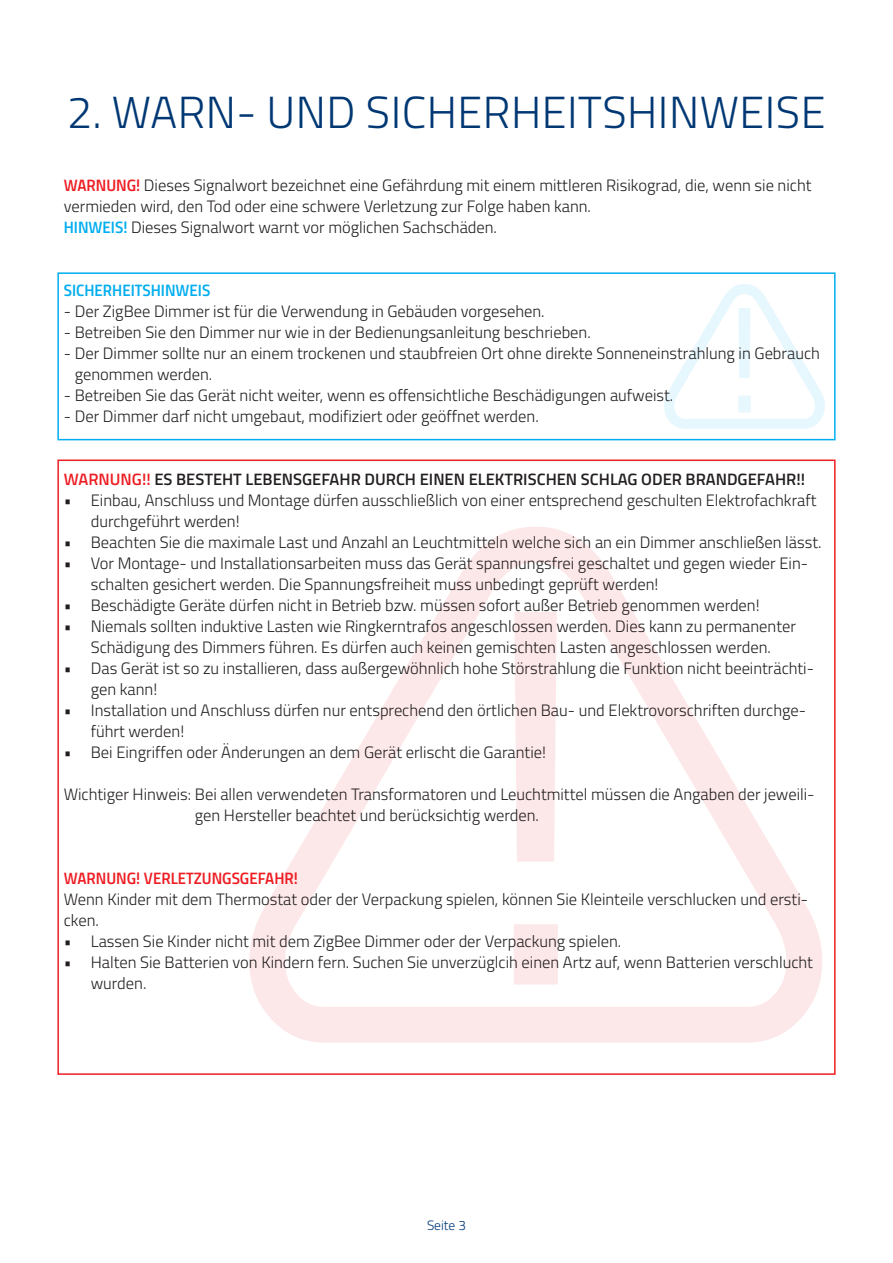
<style>
.page{position:relative;width:893px;height:1263px;background:#fff}
.page>*{position:absolute;margin:0;border:0;box-sizing:border-box;transform-origin:0 0}
.Headline{font:300 45px "Titillium";letter-spacing:.01em;color:#013874}
.Fließtext{font:300 16.5px/21px "Titillium";color:#231f20}
.Fließtext-2{font:600 16.5px "Titillium";color:#231f20}
.Fließtext-3{font:16.5px "Titillium Semibold Upright";color:#ee1d23}
.Fließtext-4{font:16.5px "Titillium Semibold Upright";color:#00aeef}
.t1{font:300 13.5px "Titillium";color:#013874}
.s1{font-family:"Titillium Semibold Upright";font-weight:400;color:#ee1d23}
.s2{font-family:"Titillium Semibold Upright";font-weight:400;color:#00aeef}
.s3{color:#ee1d23}
</style>
<div class="page">
<svg style="left:664px;top:284px;width:161px;height:145px"></svg>
<svg style="left:249px;top:527px;width:573px;height:516px"></svg>
<svg style="left:514px;top:612px;width:44px;height:372px"></svg>
<div style="left:57px;top:272px;width:779px;height:168px;border:2px solid #00aeef"></div>
<p class="Headline" style="left:67px;top:79px;width:760px">2. WARN- UND SICHERHEITSHINWEISE</p>
<p class="Fließtext" style="left:64px;top:173px;width:749px"><span class="s1">WARNUNG!</span> Dieses Signalwort bezeichnet eine Gefährdung mit einem mittleren Risikograd, die, wenn sie nicht vermieden wird, den Tod oder eine schwere Verletzung zur Folge haben kann.</p>
<p class="Fließtext" style="left:64px;top:215px;width:435px"><span class="s2">HINWEIS!</span> Dieses Signalwort warnt vor möglichen Sachschäden.</p>
<p class="Fließtext-4" style="left:64px;top:277px;width:148px">SICHERHEITSHINWEIS</p>
<p class="Fließtext" style="left:64px;top:299px;width:482px">- Der ZigBee Dimmer ist für die Verwendung in Gebäuden vorgesehen.</p>
<p class="Fließtext" style="left:64px;top:320px;width:528px">- Betreiben Sie den Dimmer nur wie in der Bedienungsanleitung beschrieben.</p>
<p class="Fließtext" style="left:75px;top:341px;width:747px;text-indent:-11px">- Der Dimmer sollte nur an einem trockenen und staubfreien Ort ohne direkte Sonneneinstrahlung in Gebrauch genommen werden.</p>
<p class="Fließtext" style="left:64px;top:383px;width:611px">- Betreiben Sie das Gerät nicht weiter, wenn es offensichtliche Beschädigungen aufweist.</p>
<p class="Fließtext" style="left:64px;top:404px;width:476px">- Der Dimmer darf nicht umgebaut, modifiziert oder geöffnet werden.</p>
<p class="Fließtext-2" style="left:64px;top:466px;width:743px"><span class="s3">WARNUNG!!</span> ES BESTEHT LEBENSGEFAHR DURCH EINEN ELEKTRISCHEN SCHLAG ODER BRANDGEFAHR!!</p>
<p class="Fließtext" style="left:91px;top:488px;width:727px;text-indent:-27px">• Einbau, Anschluss und Montage dürfen ausschließlich von einer entsprechend geschulten Elektrofachkraft durchgeführt werden!</p>
<p class="Fließtext" style="left:64px;top:530px;width:759px">• Beachten Sie die maximale Last und Anzahl an Leuchtmitteln welche sich an ein Dimmer anschließen lässt.</p>
<p class="Fließtext" style="left:91px;top:551px;width:719px;text-indent:-27px">• Vor Montage- und Installationsarbeiten muss das Gerät spannungsfrei geschaltet und gegen wieder Ein&shy;schalten gesichert werden. Die Spannungsfreiheit muss unbedingt geprüft werden!</p>
<p class="Fließtext" style="left:64px;top:593px;width:697px">• Beschädigte Geräte dürfen nicht in Betrieb bzw. müssen sofort außer Betrieb genommen werden!</p>
<p class="Fließtext" style="left:64px;top:614px;width:734px;text-align:center">• Niemals sollten induktive Lasten wie Ringkerntrafos angeschlossen werden. Dies kann zu permanenter<br>Schädigung des Dimmers führen. Es dürfen auch keinen gemischten Lasten angeschlossen werden.</p>
<p class="Fließtext" style="left:91px;top:656px;width:725px;text-indent:-27px">• Das Gerät ist so zu installieren, dass außergewöhnlich hohe Störstrahlung die Funktion nicht beeinträchti&shy;gen kann!</p>
<p class="Fließtext" style="left:91px;top:698px;width:717px;text-indent:-27px">• Installation und Anschluss dürfen nur entsprechend den örtlichen Bau- und Elektrovorschriften durchge&shy;führt werden!</p>
<p class="Fließtext" style="left:64px;top:740px;width:484px">• Bei Eingriffen oder Änderungen an dem Gerät erlischt die Garantie!</p>
<p class="Fließtext" style="left:195px;top:782px;width:621px;text-indent:-131px">Wichtiger Hinweis: Bei allen verwendeten Transformatoren und Leuchtmittel müssen die Angaben der jeweili&shy;gen Hersteller beachtet und berücksichtig werden.</p>
<p class="Fließtext-3" style="left:64px;top:865px;width:236px">WARNUNG! VERLETZUNGSGEFAHR!</p>
<p class="Fließtext" style="left:64px;top:887px;width:746px">Wenn Kinder mit dem Thermostat oder der Verpackung spielen, können Sie Kleinteile verschlucken und ersti&shy;cken.</p>
<p class="Fließtext" style="left:64px;top:929px;width:559px">• Lassen Sie Kinder nicht mit dem ZigBee Dimmer oder der Verpackung spielen.</p>
<p class="Fließtext" style="left:91px;top:950px;width:724px;text-indent:-27px">• Halten Sie Batterien von Kindern fern. Suchen Sie unverzüglcih einen Artz auf, wenn Batterien verschlucht wurden.</p>
<p class="t1" style="left:427px;top:1215px;width:40px">Seite 3</p>
</div>
